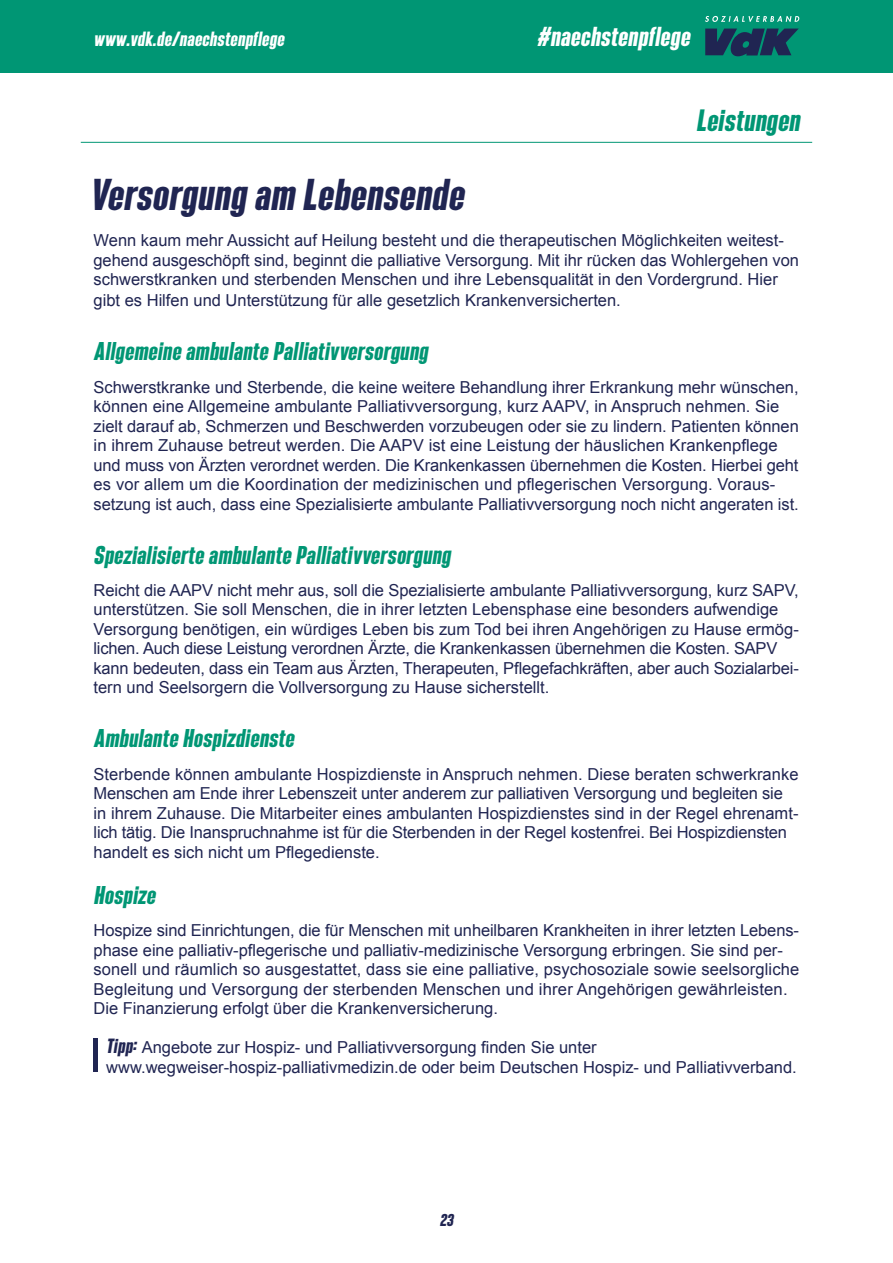
<style>
.page{position:relative;width:893px;height:1263px;background:#fff}
.page>*{position:absolute;margin:0;border:0;box-sizing:border-box;transform-origin:0 0}
.Große_Header_26_pt{font:italic 600 39px "SEBLACK";letter-spacing:.02em;color:#202552}
.t1{font:italic 600 27px "SEBLACK";letter-spacing:.02em;color:#009674}
.t2{font:italic 600 24px "SEBLACK";letter-spacing:.02em;color:#fff}
.kleine_zwischen_Header_15_pt{font:italic 600 22.5px "SEBLACK";letter-spacing:.02em;color:#009674}
.t3{font:italic 600 18px "SEBLACK";letter-spacing:.02em;color:#fff}
.normaler_fließtext{font:16.5px/19.5px "Arial";color:#202552}
.t4{font:italic 600 15px "SEBLACK";color:#202552}
.s1{font-family:"SEBLACK";font-weight:600;font-style:italic;font-size:18px}
</style>
<div class="page">
<hr style="left:81px;top:142px;width:731px;height:1px;background:#009674">
<hr style="left:94px;top:1037px;width:4px;height:34px;background:#202552">
<div style="left:0;top:0;width:893px;height:72px;background:#009674"></div>
<svg style="left:705px;top:16px;width:94px;height:6px"></svg>
<svg style="left:705px;top:29px;width:93px;height:27px"></svg>
<p class="t3" style="left:94px;top:28px;width:192px">www.vdk.de/naechstenpflege</p>
<h3 class="t2" style="left:537px;top:22px;width:154px">#naechstenpflege</h3>
<h2 class="t1" style="left:696px;top:104px;width:105px">Leistungen</h2>
<h1 class="Große_Header_26_pt" style="left:89px;top:171px;width:375px">Versorgung am Lebensende</h1>
<p class="normaler_fließtext" style="left:94px;top:231px;width:707px">Wenn kaum mehr Aussicht auf Heilung besteht und die therapeutischen Möglichkeiten weitest&shy;gehend ausgeschöpft sind, beginnt die palliative Versorgung. Mit ihr rücken das Wohlergehen von schwerstkranken und sterbenden Menschen und ihre Lebensqualität in den Vordergrund. Hier</p>
<p class="normaler_fließtext" style="left:94px;top:291px;width:529px">gibt es Hilfen und Unterstützung für alle gesetzlich Krankenversicherten.</p>
<h2 class="kleine_zwischen_Header_15_pt" style="left:94px;top:338px;width:335px">Allgemeine ambulante Palliativversorgung</h2>
<p class="normaler_fließtext" style="left:94px;top:377px;width:707px">Schwerstkranke und Sterbende, die keine weitere Behandlung ihrer Erkrankung mehr wünschen, können eine Allgemeine ambulante Palliativversorgung, kurz AAPV, in Anspruch nehmen. Sie zielt darauf ab, Schmerzen und Beschwerden vorzubeugen oder sie zu lindern. Patienten können in ihrem Zuhause betreut werden. Die AAPV ist eine Leistung der häuslichen Krankenpflege und muss von Ärzten verordnet werden. Die Krankenkassen übernehmen die Kosten. Hierbei geht es vor allem um die Koordination der medizinischen und pflegerischen Versorgung. Voraus&shy;setzung ist auch, dass eine Spezialisierte ambulante Palliativversorgung noch nicht angeraten ist.</p>
<h2 class="kleine_zwischen_Header_15_pt" style="left:94px;top:541px;width:358px">Spezialisierte ambulante Palliativversorgung</h2>
<p class="normaler_fließtext" style="left:94px;top:580px;width:707px">Reicht die AAPV nicht mehr aus, soll die Spezialisierte ambulante Palliativversorgung, kurz SAPV, unterstützen. Sie soll Menschen, die in ihrer letzten Lebensphase eine besonders aufwendige Versorgung benötigen, ein würdiges Leben bis zum Tod bei ihren Angehörigen zu Hause ermög&shy;lichen. Auch diese Leistung verordnen Ärzte, die Krankenkassen übernehmen die Kosten. SAPV kann bedeuten, dass ein Team aus Ärzten, Therapeuten, Pflegefachkräften, aber auch Sozialarbei&shy;tern und Seelsorgern die Vollversorgung zu Hause sicherstellt.</p>
<h2 class="kleine_zwischen_Header_15_pt" style="left:94px;top:725px;width:202px">Ambulante Hospizdienste</h2>
<p class="normaler_fließtext" style="left:94px;top:764px;width:707px">Sterbende können ambulante Hospizdienste in Anspruch nehmen. Diese beraten schwerkranke Menschen am Ende ihrer Lebenszeit unter anderem zur palliativen Versorgung und begleiten sie in ihrem Zuhause. Die Mitarbeiter eines ambulanten Hospizdienstes sind in der Regel ehrenamt&shy;lich tätig. Die Inanspruchnahme ist für die Sterbenden in der Regel kostenfrei. Bei Hospizdiensten handelt es sich nicht um Pflegedienste.</p>
<h2 class="kleine_zwischen_Header_15_pt" style="left:94px;top:882px;width:63px">Hospize</h2>
<p class="normaler_fließtext" style="left:94px;top:921px;width:707px">Hospize sind Einrichtungen, die für Menschen mit unheilbaren Krankheiten in ihrer letzten Lebens&shy;phase eine palliativ-pflegerische und palliativ-medizinische Versorgung erbringen. Sie sind per&shy;sonell und räumlich so ausgestattet, dass sie eine palliative, psychosoziale sowie seelsorgliche Begleitung und Versorgung der sterbenden Menschen und ihrer Angehörigen gewährleisten.<br>Die Finanzierung erfolgt über die Krankenversicherung.</p>
<p class="normaler_fließtext" style="left:106px;top:1038px;width:492px"><span class="s1">Tipp:</span> Angebote zur Hospiz- und Palliativversorgung finden Sie unter</p>
<p class="normaler_fließtext" style="left:106px;top:1057px;width:692px">www.wegweiser-hospiz-palliativmedizin.de oder beim Deutschen Hospiz- und Palliativverband.</p>
<p class="t4" style="left:440px;top:1211px;width:15px">23</p>
</div>
